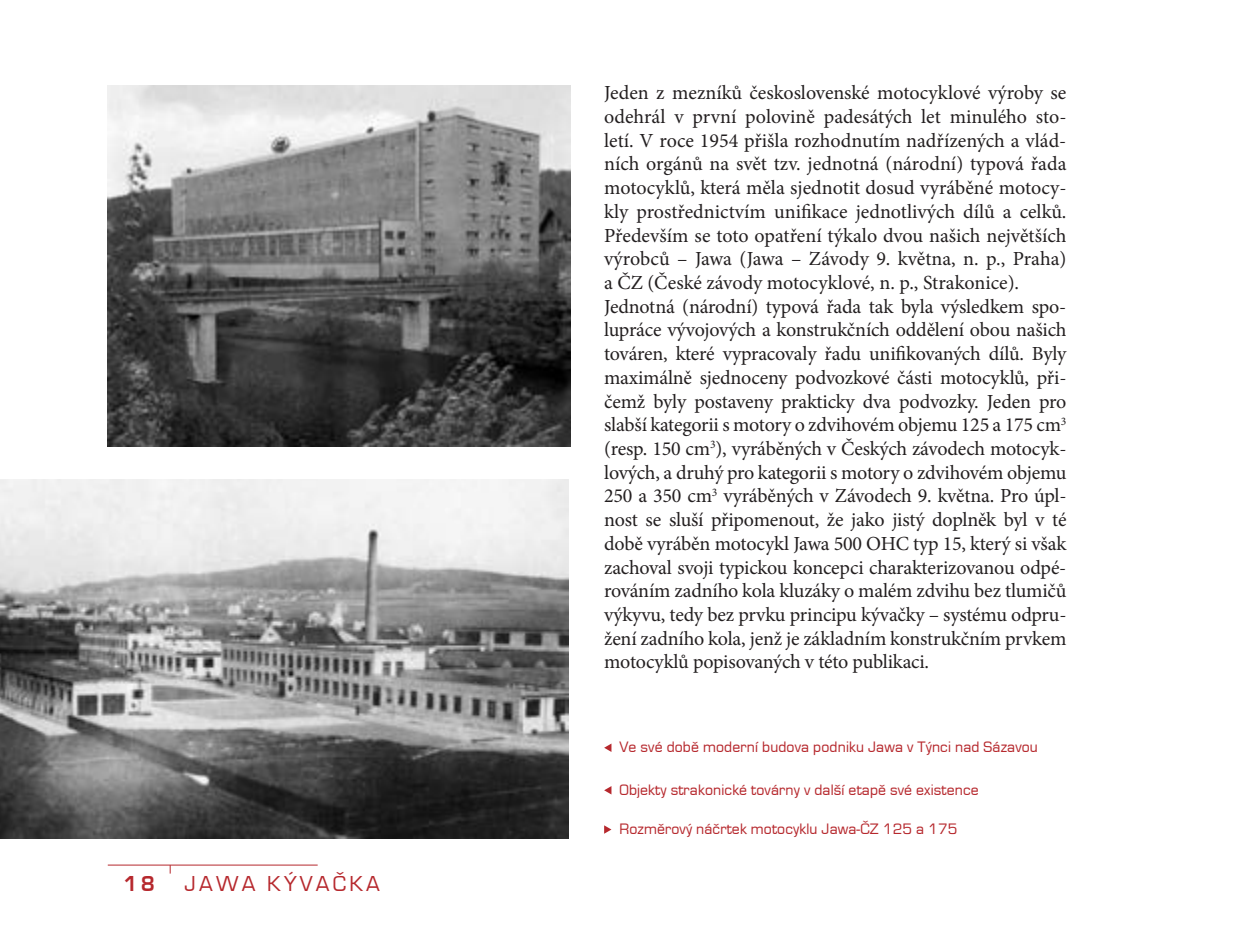
<style>
.page{position:relative;width:1248px;height:936px;background:#fff}
.page>*{position:absolute;margin:0;border:0;box-sizing:border-box;transform-origin:0 0}
.t1{font:20px/23.6px "Minion Pro";letter-spacing:-.01em;color:#231f20}
.t2{font:20px "Euromode";letter-spacing:.16em;color:#b6282d}
.t3{font:700 20px "Euromode";color:#b6282d}
.t4{font:14px "Euromode";letter-spacing:.01em;color:#b6282d}
</style>
<div class="page">
<hr style="left:108px;top:864px;width:209px;height:1px;background:#b6282d">
<img style="left:108px;top:86px;width:462px;height:360px">
<img style="left:0;top:479px;width:569px;height:359px">
<svg style="left:604px;top:744px;width:7px;height:8px"></svg>
<svg style="left:604px;top:786px;width:7px;height:8px"></svg>
<svg style="left:604px;top:825px;width:7px;height:8px"></svg>
<p class="t3" style="left:123px;top:871px;width:33px">18</p>
<p class="t2" style="left:185px;top:871px;width:197px">JAWA KÝVAČKA</p>
<p class="t1" style="left:604px;top:81px;width:464px">Jeden z mezníků československé motocyklové výroby se odehrál v první polovině padesátých let minulého sto&shy;letí. V roce 1954 přišla rozhodnutím nadřízených a vlád&shy;ních orgánů na svět tzv. jednotná (národní) typová řada motocyklů, která měla sjednotit dosud vyráběné motocy&shy;kly prostřednictvím unifikace jednotlivých dílů a celků.<br>Především se toto opatření týkalo dvou našich největších výrobců – Jawa (Jawa – Závody 9. května, n. p., Praha) a ČZ (České závody motocyklové, n. p., Strakonice).<br>Jednotná (národní) typová řada tak byla výsledkem spo&shy;lupráce vývojových a konstrukčních oddělení obou našich továren, které vypracovaly řadu unifikovaných dílů. Byly maximálně sjednoceny podvozkové části motocyklů, při&shy;čemž byly postaveny prakticky dva podvozky. Jeden pro slabší kategorii s motory o zdvihovém objemu 125 a 175 cm<sup>3 </sup>(resp. 150 cm<sup>3</sup>), vyráběných v Českých závodech motocyk&shy;lových, a druhý pro kategorii s motory o zdvihovém objemu 250 a 350 cm<sup>3</sup> vyráběných v Závodech 9. května. Pro úpl&shy;nost se sluší připomenout, že jako jistý doplněk byl v té době vyráběn motocykl Jawa 500 OHC typ 15, který si však zachoval svoji typickou koncepci charakterizovanou odpé&shy;rováním zadního kola kluzáky o malém zdvihu bez tlumičů výkyvu, tedy bez prvku principu kývačky – systému odpru&shy;žení zadního kola, jenž je základním konstrukčním prvkem motocyklů popisovaných v této publikaci.</p>
<p class="t4" style="left:619px;top:738px;width:420px">Ve své době moderní budova podniku Jawa v Týnci nad Sázavou</p>
<p class="t4" style="left:619px;top:781px;width:361px">O bjekty strakonické továrny v další etapě své existence</p>
<p class="t4" style="left:619px;top:820px;width:339px">Rozměrový náčrtek motocyklu Jawa-ČZ 125 a 175</p>
</div>
